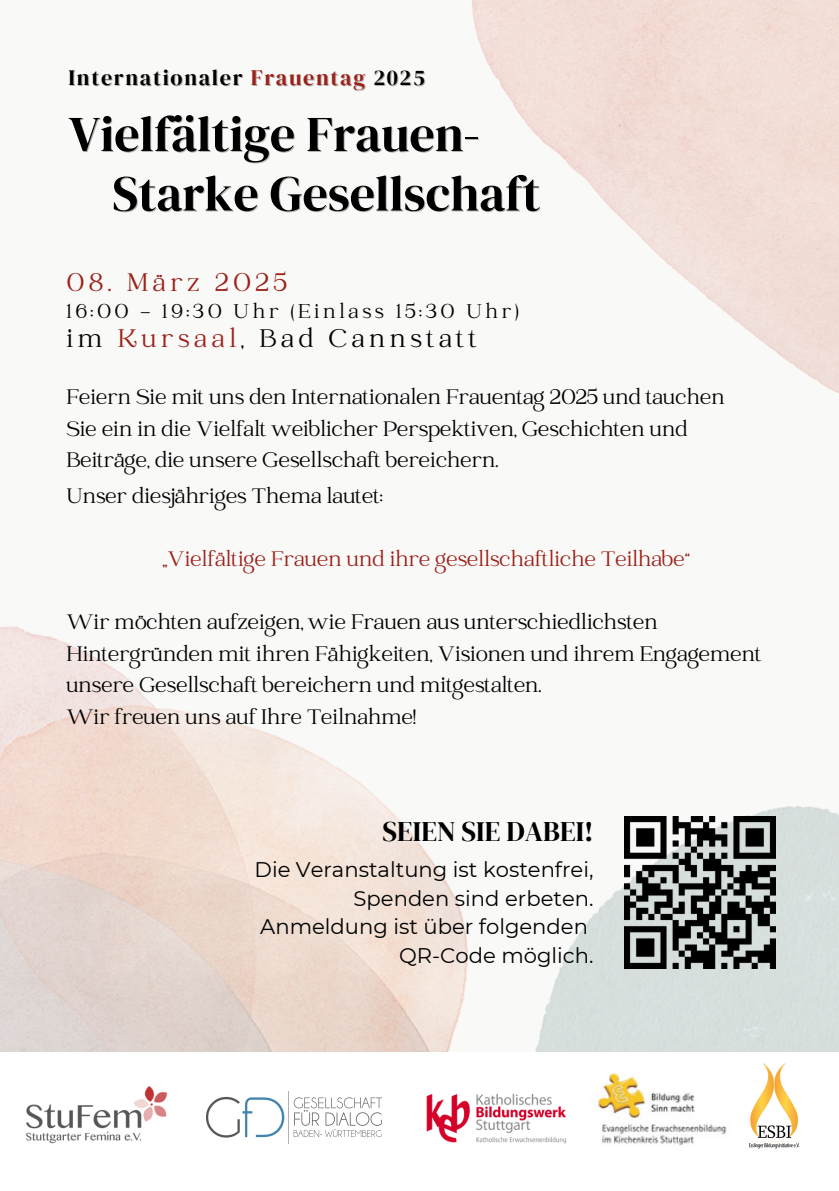
<style>
.page{position:relative;width:839px;height:1191px;background:#fff}
.page>*{position:absolute;margin:0;border:0;box-sizing:border-box;transform-origin:0 0}
.t1{font:50px "DM Serif Display";color:#000}
.t2{font:28.2px "DM Serif Display";color:#000}
.t3{font:28px "Catchy Mager";letter-spacing:.165em;color:#000}
.t4{font:28px "Catchy Mager";letter-spacing:.165em;color:#9c2119}
.t5{font:23.2px/31.6px "Catchy Mager";color:#000}
.t6{font:23.2px "Catchy Mager";color:#9c2119}
.t7{font:22px "Catchy Mager";letter-spacing:.165em;color:#000}
.t8{font:22px "DM Serif Display";letter-spacing:.08em;color:#000}
.t9{font:21.2px/28.4px "Montserrat";color:#000;text-align:right}
.s1{color:#9c2119}
.s2{color:rgb(68 60 55/.4)}
</style>
<div class="page">
<div style="left:0;top:0;width:838px;height:1191px;background:#f9f9f8"></div>
<img style="left:472px;top:0;width:366px;height:393px">
<img style="left:535px;top:807px;width:303px;height:245px">
<img style="left:0;top:626px;width:467px;height:426px">
<img style="left:624px;top:817px;width:152px;height:151px">
<div style="left:0;top:1052px;width:838px;height:139px;background:#fff"></div>
<img style="left:426px;top:1093px;width:141px;height:51px">
<img style="left:206px;top:1091px;width:176px;height:53px">
<img style="left:26px;top:1086px;width:142px;height:58px">
<img style="left:597px;top:1072px;width:130px;height:74px">
<img style="left:749px;top:1063px;width:51px;height:86px">
<p class="t8" style="left:69px;top:63px;width:358px">Internationaler <span class="s1">Frauentag</span> <span class="s2">2025</span></p>
<p class="t1" style="left:69px;top:99px;width:413px">Vielfältige Frauen-</p>
<h2 class="t1" style="left:112px;top:159px;width:429px">Starke Gesellschaft</h2>
<p class="t4" style="left:66px;top:269px;width:222px">08. März 2025</p>
<p class="t7" style="left:66px;top:301px;width:454px">16:00 - 19:30 Uhr (Einlass 15:30 Uhr)</p>
<p class="t3" style="left:66px;top:324px;width:412px">im <span class="s1">Kursaal</span>, Bad Cannstatt</p>
<p class="t5" style="left:66px;top:383px;width:659px">Feiern Sie mit uns den Internationalen Frauentag 2025 und tauchen<br>Sie ein in die Vielfalt weiblicher Perspektiven, Geschichten und<br>Beiträge, die unsere Gesellschaft bereichern.</p>
<p class="t5" style="left:66px;top:482px;width:318px">Unser diesjähriges Thema lautet:</p>
<h1 class="t6" style="left:162px;top:548px;width:529px">„Vielfältige Frauen und ihre gesellschaftliche Teilhabe“</h1>
<p class="t5" style="left:66px;top:608px;width:696px">Wir möchten aufzeigen, wie Frauen aus unterschiedlichsten<br>Hintergründen mit ihren Fähigkeiten, Visionen und ihrem Engagement unsere Gesellschaft bereichern und mitgestalten.</p>
<p class="t5" style="left:66px;top:703px;width:351px">Wir freuen uns auf Ihre Teilnahme!</p>
<p class="t2" style="left:382px;top:812px;width:212px">SEIEN SIE DABEI!</p>
<p class="t9" style="left:254px;top:855px;width:340px">Die Veranstaltung ist kostenfrei,<br>Spenden sind erbeten.</p>
<p class="t9" style="left:260px;top:912px;width:329px">Anmeldung ist über folgenden</p>
<p class="t9" style="left:399px;top:941px;width:196px">QR-Code möglich.</p>
</div>
